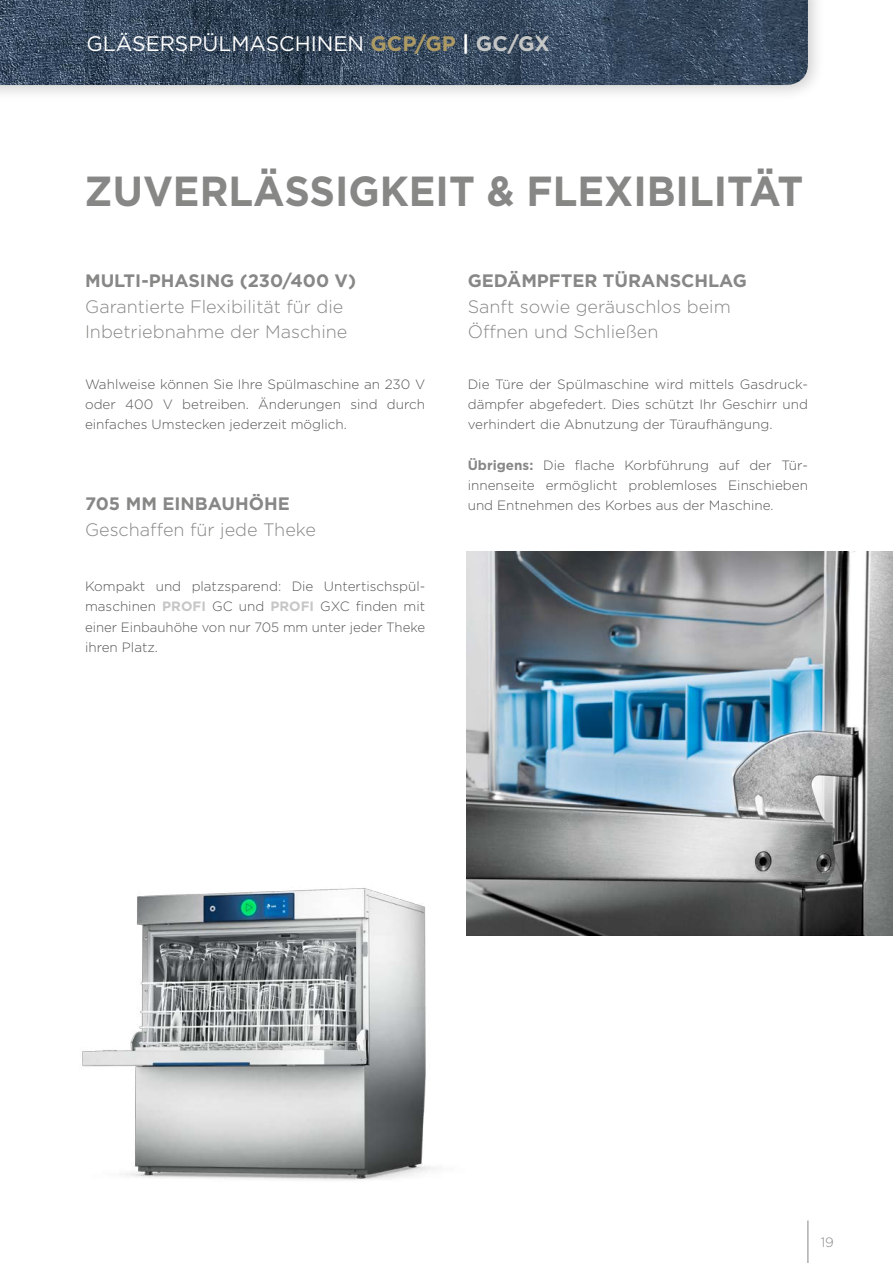
<style>
.page{position:relative;width:893px;height:1263px;background:#fff}
.page>*{position:absolute;margin:0;border:0;box-sizing:border-box;transform-origin:0 0}
.t1{font:700 42px "Gotham";color:#878786;scale:.95 1}
.t2{font:21px "Gotham";color:#fff}
.t3{font:300 18px/25.5px "Gotham";color:#878786}
.t4{font:700 18px "Gotham";color:#878786}
.t5{font:300 13.5px/20.2px "Gotham";color:#565656;text-align:justify}
.t6{font:300 13.5px "Gotham";color:#878786}
.s1{font-weight:700;color:#ae9a63}
.s2{font-weight:700}
.s3{font-weight:700;color:#c5c6c6}
.s4{font-weight:700;color:#878786}
</style>
<div class="page">
<hr style="left:807px;top:1220px;width:1px;height:43px;background:#878786">
<img style="left:82px;top:770px;width:519px;height:410px">
<img style="left:467px;top:551px;width:426px;height:384px">
<div style="left:0;top:0;width:825px;height:102px;background:#000;opacity:.2"></div>
<img style="left:0;top:0;width:808px;height:85px">
<h2 class="t2" style="left:86px;top:30px;width:465px">GLÄSERSPÜLMASCHINEN <span class="s1">GCP/GP</span> <span class="s2">|</span> <span class="s3">GC/GX</span></h2>
<h1 class="t1" style="left:85px;top:164px;width:758px">ZUVERLÄSSIGKEIT &amp; FLEXIBILITÄT</h1>
<h3 class="t4" style="left:85px;top:269px;width:273px">MULTI-PHASING (230/400 V)</h3>
<h3 class="t3" style="left:85px;top:293px;width:264px">Garantierte Flexibilität für die<br>Inbetriebnahme der Maschine</h3>
<p class="t5" style="left:85px;top:373px;width:342px">Wahlweise können Sie Ihre Spülmaschine an 230 V oder 400 V betreiben. Änderungen sind durch einfaches Umstecken jederzeit möglich.</p>
<h3 class="t4" style="left:85px;top:492px;width:206px">705 MM EINBAUHÖHE</h3>
<h3 class="t3" style="left:85px;top:516px;width:232px">Geschaffen für jede Theke</h3>
<p class="t5" style="left:85px;top:576px;width:342px;text-align:left">Kompakt und platzsparend: Die Untertischspül&shy;maschinen <span class="s3">PROFI</span> GC und <span class="s3">PROFI</span> GXC finden mit einer Einbauhöhe von nur 705 mm unter jeder Theke ihren Platz.</p>
<h3 class="t4" style="left:468px;top:269px;width:281px">GEDÄMPFTER TÜRANSCHLAG</h3>
<h3 class="t3" style="left:468px;top:293px;width:265px">Sanft sowie geräuschlos beim<br>Öffnen und Schließen</h3>
<p class="t5" style="left:468px;top:373px;width:342px">Die Türe der Spülmaschine wird mittels Gasdruck&shy;dämpfer abgefedert. Dies schützt Ihr Geschirr und verhindert die Abnutzung der Türaufhängung.</p>
<p class="t5" style="left:468px;top:454px;width:342px;text-align:left"><span class="s4">Übrigens:</span> Die flache Korbführung auf der Tür&shy;innenseite ermöglicht problemloses Einschieben und Entnehmen des Korbes aus der Maschine.</p>
<p class="t6" style="left:821px;top:1234px;width:15px">19</p>
</div>
